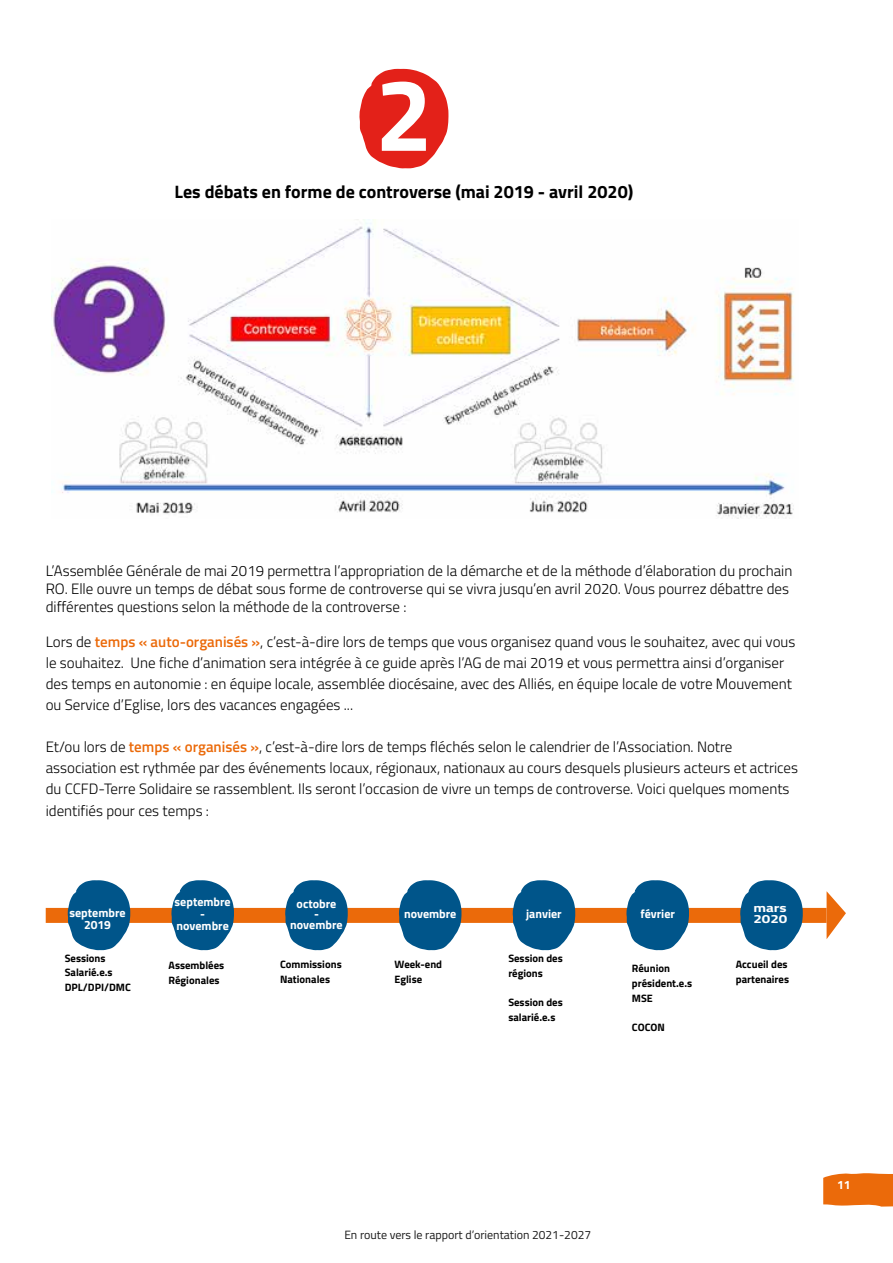
<style>
.page{position:relative;width:893px;height:1263px;background:#fff}
.page>*{position:absolute;margin:0;border:0;box-sizing:border-box;transform-origin:0 0}
.t1{font:700 103.05px "Titillium Web";color:#fff}
.t2{font:700 18px "Titillium Web";color:#000}
.t3{font:300 15px/21px "Titillium Web";color:#000}
.t4{font:700 12px/12px "Titillium Web";color:#fff;text-align:center}
.t5{font:12px "Titillium Web";color:#1a1a1a}
.t6{font:700 11.85px/10.8px "Titillium Web";color:#fff;scale:1.27 1}
.t7{font:700 10.65px/14.7px "Titillium Web";color:#000}
.s1{font-weight:600;color:#eb6a0a}
</style>
<div class="page">
<svg style="left:823px;top:1173px;width:70px;height:33px;background:#ec7218"></svg>
<img style="left:51px;top:219px;width:743px;height:300px">
<svg style="left:359px;top:69px;width:89px;height:99px"></svg>
<div style="left:46px;top:908px;width:781px;height:15px;background:#eb6a0a"></div>
<svg style="left:68px;top:880px;width:62px;height:70px"></svg>
<svg style="left:171px;top:880px;width:63px;height:70px"></svg>
<div style="left:182px;top:902px;width:41px;height:36px;background:#00558a"></div>
<svg style="left:285px;top:880px;width:63px;height:70px"></svg>
<div style="left:296px;top:902px;width:41px;height:36px;background:#00558a"></div>
<svg style="left:399px;top:880px;width:62px;height:70px"></svg>
<div style="left:410px;top:902px;width:40px;height:36px;background:#00558a"></div>
<svg style="left:513px;top:880px;width:62px;height:70px"></svg>
<div style="left:524px;top:902px;width:40px;height:36px;background:#00558a"></div>
<svg style="left:626px;top:880px;width:63px;height:70px"></svg>
<div style="left:637px;top:902px;width:41px;height:36px;background:#00558a"></div>
<svg style="left:740px;top:880px;width:63px;height:70px"></svg>
<div style="left:751px;top:902px;width:41px;height:36px;background:#00558a"></div>
<svg style="left:827px;top:891px;width:19px;height:48px"></svg>
<h1 class="t1" style="left:375px;top:36px;width:59px">2</h1>
<p class="t2" style="left:175px;top:178px;width:460px">Les débats en forme de controverse (mai 2019 - avril 2020)</p>
<p class="t3" style="left:46px;top:561px;width:748px;line-height:17.9px">L’Assemblée Générale de mai 2019 permettra l’appropriation de la démarche et de la méthode d’élaboration du prochain<br>RO. Elle ouvre un temps de débat sous forme de controverse qui se vivra jusqu’en avril 2020. Vous pourrez débattre des différentes questions selon la méthode de la controverse :</p>
<p class="t3" style="left:46px;top:631px;width:751px">Lors de <span class="s1">temps « auto-organisés »</span>, c’est-à-dire lors de temps que vous organisez quand vous le souhaitez, avec qui vous le souhaitez. Une fiche d’animation sera intégrée à ce guide après l’AG de mai 2019 et vous permettra ainsi d’organiser des temps en autonomie : en équipe locale, assemblée diocésaine, avec des Alliés, en équipe locale de votre Mouvement ou Service d’Eglise, lors des vacances engagées ...</p>
<p class="t3" style="left:46px;top:736px;width:754px">Et/ou lors de <span class="s1">temps « organisés »</span>, c’est-à-dire lors de temps fléchés selon le calendrier de l’Association. Notre association est rythmée par des événements locaux, régionaux, nationaux au cours desquels plusieurs acteurs et actrices du CCFD-Terre Solidaire se rassemblent. Ils seront l’occasion de vivre un temps de controverse. Voici quelques moments identifiés pour ces temps :</p>
<p class="t4" style="left:69px;top:906px;width:58px">septembre<br>2019</p>
<p class="t4" style="left:175px;top:895px;width:58px">septembre - novembre</p>
<p class="t4" style="left:290px;top:897px;width:54px;line-height:10.6px">octobre<br>- novembre</p>
<p class="t4" style="left:404px;top:907px;width:54px">novembre</p>
<p class="t4" style="left:526px;top:907px;width:37px">janvier</p>
<p class="t4" style="left:640px;top:907px;width:36px">février</p>
<p class="t6" style="left:753px;top:902px;width:28px">mars<br>2020</p>
<p class="t7" style="left:65px;top:950px;width:68px">Sessions<br>Salarié.e.s<br>DPL/DPI/DMC</p>
<p class="t7" style="left:169px;top:957px;width:57px">Assemblées<br>Régionales</p>
<p class="t7" style="left:280px;top:957px;width:63px">Commissions<br>Nationales</p>
<p class="t7" style="left:395px;top:957px;width:49px">Week-end<br>Eglise</p>
<p class="t7" style="left:508px;top:950px;width:56px">Session des régions</p>
<p class="t7" style="left:508px;top:994px;width:56px">Session des salarié.e.s</p>
<p class="t7" style="left:736px;top:956px;width:55px">Accueil des partenaires</p>
<p class="t7" style="left:632px;top:961px;width:62px">Réunion président.e.s<br>MSE</p>
<p class="t7" style="left:632px;top:1019px;width:34px">COCON</p>
<p class="t5" style="left:344px;top:1226px;width:248px">En route vers le rapport d’orientation 2021-2027</p>
<p class="t4" style="left:837px;top:1178px;width:15px">11</p>
</div>
